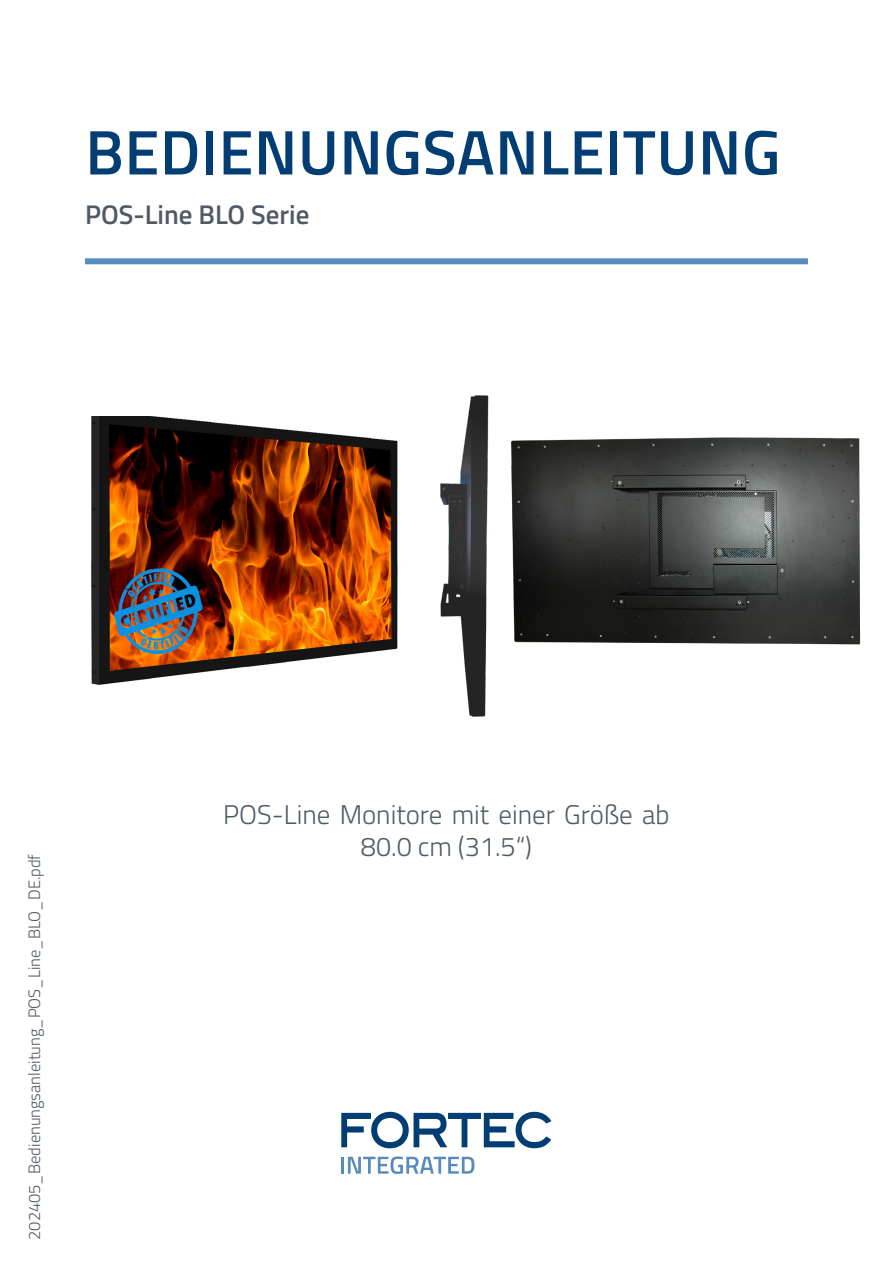
<style>
.page{position:relative;width:893px;height:1263px;background:#fff}
.page>*{position:absolute;margin:0;border:0;box-sizing:border-box;transform-origin:0 0}
.Dokument_Titel{font:600 63px "Titillium Web";letter-spacing:.01em;color:#023e73}
.Text_FORTEC_18{font:300 27px/32.4px "Titillium Web";color:#505a64;text-align:center}
.Text_FORTEC_18-2{font:600 27px "Titillium Web";color:#505a64}
.Text_FORTEC{font:300 16.5px "Titillium Web";color:#505a64}
</style>
<div class="page">
<div style="left:85px;top:258px;width:723px;height:6px;background:#5a8cbe"></div>
<img style="left:91px;top:416px;width:307px;height:269px">
<img style="left:511px;top:437px;width:350px;height:208px">
<img style="left:440px;top:395px;width:49px;height:322px">
<svg style="left:341px;top:1112px;width:210px;height:36px"></svg>
<hr style="left:341px;top:1157px;width:3px;height:17px;background:#588abd">
<svg style="left:348px;top:1156px;width:126px;height:18px"></svg>
<p class="Dokument_Titel" style="left:85px;top:105px;width:697px">BEDIENUNGSANLEITUNG</p>
<p class="Text_FORTEC_18-2" style="left:85px;top:194px;width:226px">POS-Line BLO Serie</p>
<p class="Text_FORTEC" style="left:22px;top:1240px;width:387px;rotate:-90deg">202405_Bedienungsanleitung_POS_Line_BLO_DE.pdf</p>
<p class="Text_FORTEC_18" style="left:223px;top:796px;width:448px">POS-Line Monitore mit einer Größe ab<br>80.0 cm (31.5“)</p>
</div>
